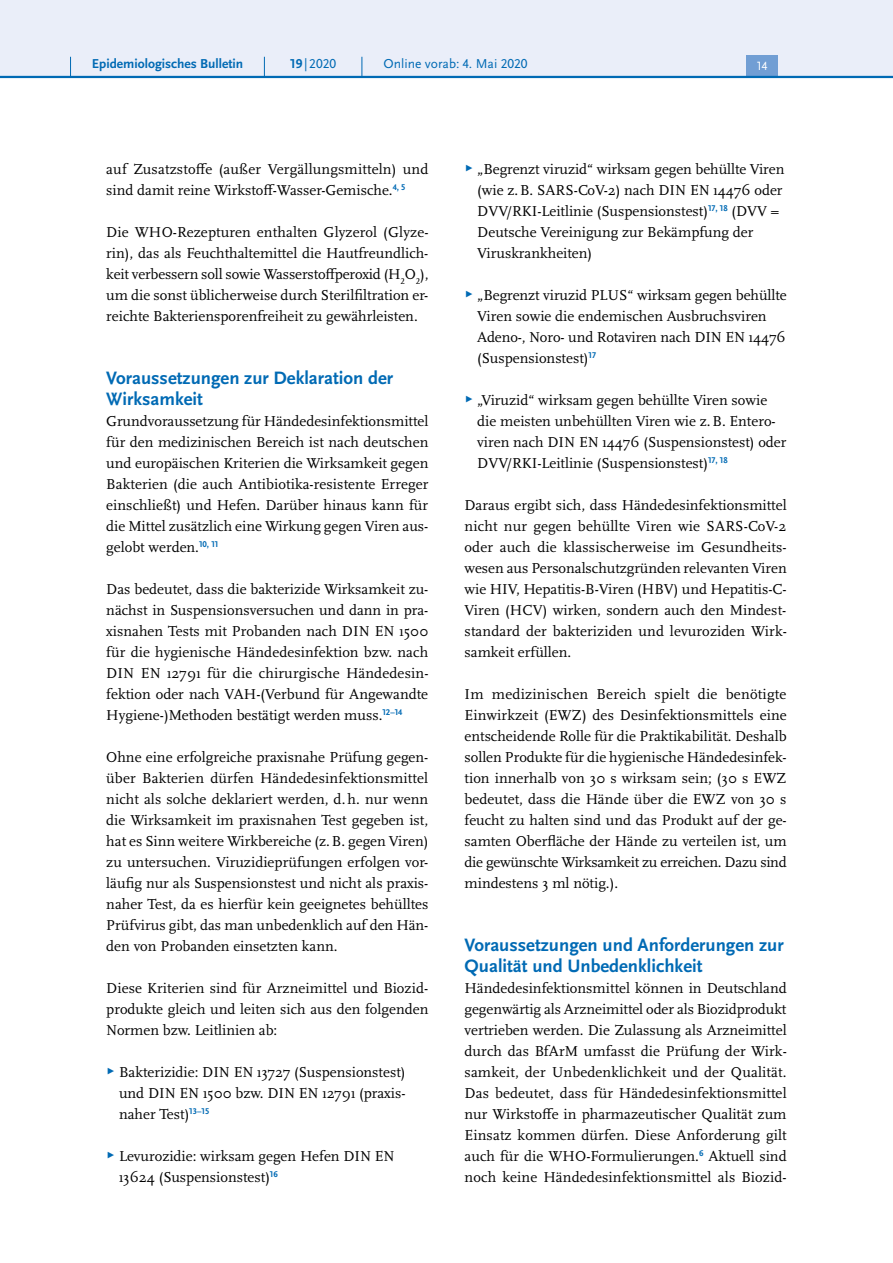
<style>
.page{position:relative;width:893px;height:1263px;background:#fff}
.page>*{position:absolute;margin:0;border:0;box-sizing:border-box;transform-origin:0 0}
.t1{font:700 18.75px/21px "Scala Sans Pro";color:#006ab4}
.t2{font:15px/21px "Scala Pro";color:#000;text-align:justify}
.t3{font:13.5px "Scala Sans Pro";color:#006ab4}
.t4{font:700 13.5px "Scala Sans Pro";color:#006ab4}
.t5{font:12.45px "Scala Sans Pro";color:#fff}
.s1{font-weight:700}
.s2{font-family:"Scala Sans Pro";font-size:9px;color:#006ab4}
</style>
<div class="page">
<div style="left:0;top:0;width:893px;height:77px;background:#eaeef9"></div>
<div style="left:746px;top:55px;width:32px;height:21px;background:#719ed4"></div>
<hr style="left:0;top:76px;width:893px;height:2px;background:#006ab4">
<svg style="left:70px;top:57px;width:1px;height:19px"></svg>
<svg style="left:264px;top:57px;width:1px;height:19px"></svg>
<svg style="left:362px;top:57px;width:1px;height:19px"></svg>
<p class="t4" style="left:92px;top:55px;width:153px">Epidemiologisches Bulletin</p>
<p class="t3" style="left:290px;top:55px;width:47px"><span class="s1">19</span> |2020</p>
<p class="t3" style="left:384px;top:55px;width:146px">Online vorab: 4. Mai 2020</p>
<p class="t5" style="left:757px;top:59px;width:12px">14</p>
<p class="t2" style="left:106px;top:158px;width:324px">auf Zusatzstoffe (außer Vergällungsmitteln) und sind damit reine Wirkstoff-Wasser-Gemische.<sup>4,</sup> <sup>5</sup></p>
<p class="t2" style="left:106px;top:221px;width:324px">Die WHO-Rezepturen enthalten Glyzerol (Glyze&shy;rin), das als Feuchthaltemittel die Hautfreundlich&shy;keit verbessern soll sowie Wasserstoffperoxid (H<sub>2</sub>O<sub>2</sub>), um die sonst üblicherweise durch Sterilfiltration er&shy;reichte Bakteriensporenfreiheit zu gewährleisten.</p>
<p class="t1" style="left:106px;top:367px;width:288px">Voraussetzungen zur Deklaration der<br>Wirksamkeit</p>
<p class="t2" style="left:106px;top:410px;width:324px">Grundvoraussetzung für Händedesinfektionsmittel für den medizinischen Bereich ist nach deutschen und europäischen Kriterien die Wirksamkeit gegen Bakterien (die auch Antibiotika-resistente Erreger einschließt) und Hefen. Darüber hinaus kann für die Mittel zusätzlich eine Wirkung gegen Viren aus&shy;gelobt werden.<sup>10,</sup> <sup>11</sup></p>
<p class="t2" style="left:106px;top:578px;width:324px">Das bedeutet, dass die bakterizide Wirksamkeit zu&shy;nächst in Suspensionsversuchen und dann in pra&shy;xisnahen Tests mit Probanden nach DIN EN 1500 für die hygienische Händedesinfektion bzw. nach DIN EN 12791 für die chirurgische Händedesin&shy;fektion oder nach VAH-(Verbund für Angewandte Hygiene-)Methoden bestätigt werden muss.<sup>12–14</sup></p>
<p class="t2" style="left:106px;top:746px;width:324px">Ohne eine erfolgreiche praxisnahe Prüfung gegen&shy;über Bakterien dürfen Händedesinfektionsmittel nicht als solche deklariert werden, d. h. nur wenn die Wirksamkeit im praxisnahen Test gegeben ist, hat es Sinn weitere Wirkbereiche (z.B. gegen Viren) zu untersuchen. Viruzidieprüfungen erfolgen vor&shy;läufig nur als Suspensionstest und nicht als praxis&shy;naher Test, da es hierfür kein geeignetes behülltes Prüfvirus gibt, das man unbedenklich auf den Hän&shy;den von Probanden einsetzten kann.</p>
<p class="t2" style="left:106px;top:977px;width:324px">Diese Kriterien sind für Arzneimittel und Biozid&shy;produkte gleich und leiten sich aus den folgenden Normen bzw. Leitlinien ab:</p>
<p class="t2" style="left:119px;top:1061px;width:288px;text-indent:-13px"><span class="s2">▶</span> Bakterizidie: DIN EN 13727 (Suspensionstest) und DIN EN 1500 bzw. DIN EN 12791 (praxis&shy;naher Test)<sup>13–15</sup></p>
<p class="t2" style="left:119px;top:1145px;width:277px;text-indent:-13px"><span class="s2">▶</span> Levurozidie: wirksam gegen Hefen DIN EN<br>13624 (Suspensionstest)<sup>16</sup></p>
<p class="t2" style="left:477px;top:158px;width:309px;text-align:left;text-indent:-13px"><span class="s2">▶</span> „Begrenzt viruzid“ wirksam gegen behüllte Viren (wie z.B. SARS-CoV-2) nach DIN EN 14476 oder DVV/RKI-Leitlinie (Suspensionstest)<sup>17,</sup> <sup>18</sup> (DVV = Deutsche Vereinigung zur Bekämpfung der Viruskrankheiten)</p>
<p class="t2" style="left:477px;top:284px;width:311px;text-align:left;text-indent:-13px"><span class="s2">▶</span> „Begrenzt viruzid PLUS“ wirksam gegen behüllte Viren sowie die endemischen Ausbruchsviren Adeno-, Noro- und Rotaviren nach DIN EN 14476 (Suspensionstest)<sup>17</sup></p>
<p class="t2" style="left:477px;top:389px;width:311px;text-align:left;text-indent:-13px"><span class="s2">▶</span> „Viruzid“ wirksam gegen behüllte Viren sowie die meisten unbehüllten Viren wie z.B. Entero&shy;viren nach DIN EN 14476 (Suspensionstest) oder DVV/RKI-Leitlinie (Suspensionstest)<sup>17,</sup> <sup>18</sup></p>
<p class="t2" style="left:465px;top:494px;width:324px">Daraus ergibt sich, dass Händedesinfektionsmittel nicht nur gegen behüllte Viren wie SARS-CoV-2 oder auch die klassischerweise im Gesundheits&shy;wesen aus Personalschutzgründen relevanten Viren wie HIV, Hepatitis-B-Viren (HBV) und Hepatitis-C-Viren (HCV) wirken, sondern auch den Mindest&shy;standard der bakteriziden und levuroziden Wirk&shy;samkeit erfüllen.</p>
<p class="t2" style="left:465px;top:683px;width:324px">Im medizinischen Bereich spielt die benötigte Einwirkzeit (EWZ) des Desinfektionsmittels eine entscheidende Rolle für die Praktikabilität. Deshalb sollen Produkte für die hygienische Händedesinfek&shy;tion innerhalb von 30 s wirksam sein; (30 s EWZ bedeutet, dass die Hände über die EWZ von 30 s feucht zu halten sind und das Produkt auf der ge&shy;samten Oberfläche der Hände zu verteilen ist, um die gewünschte Wirksamkeit zu erreichen. Dazu sind mindestens 3 ml nötig.).</p>
<p class="t1" style="left:465px;top:934px;width:321px">Voraussetzungen und Anforderungen zur<br>Qualität und Unbedenklichkeit</p>
<p class="t2" style="left:465px;top:977px;width:324px">Händedesinfektionsmittel können in Deutschland gegenwärtig als Arzneimittel oder als Biozidprodukt vertrieben werden. Die Zulassung als Arzneimittel durch das BfArM umfasst die Prüfung der Wirk&shy;samkeit, der Unbedenklichkeit und der Qualität.<br>Das bedeutet, dass für Händedesinfektionsmittel nur Wirkstoffe in pharmazeutischer Qualität zum Einsatz kommen dürfen. Diese Anforderung gilt auch für die WHO-Formulierungen.<sup>6</sup> Aktuell sind noch keine Händedesinfektionsmittel als Biozid-</p>
</div>
